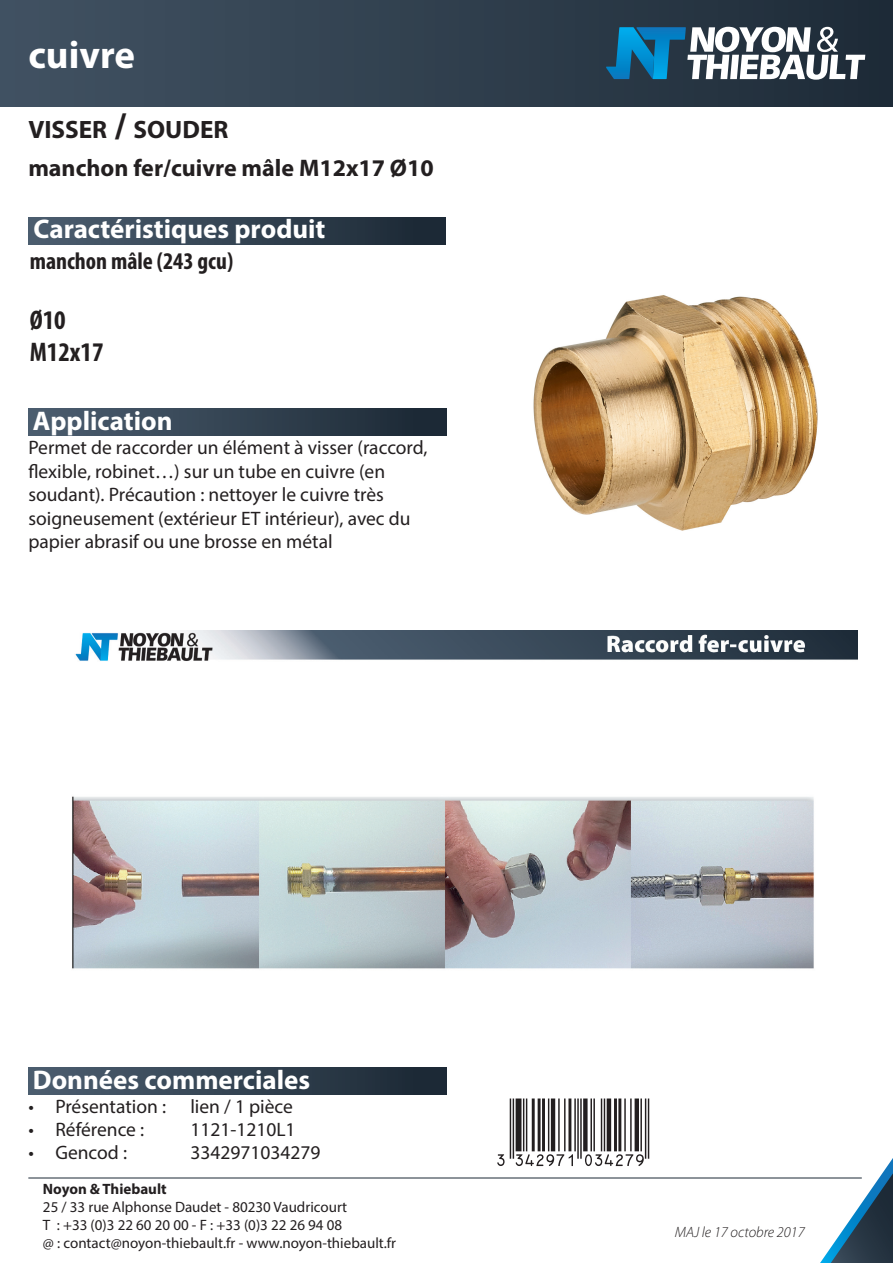
<style>
.page{position:relative;width:893px;height:1263px;background:#fff}
.page>*{position:absolute;margin:0;border:0;box-sizing:border-box;transform-origin:0 0}
.t1{font:700 39px "Myriad Pro";color:#fff}
.t2{font:700 27px "Myriad Pro";color:#fff}
.t3{font:700 condensed 27px "Myriad Pro";color:#231f20}
.t4{font:700 25.2px "Myriad Pro";color:#231f20}
.t5{font:700 24px "Myriad Pro";color:#231f20}
.t6{font:700 condensed 24px "Myriad Pro";color:#231f20}
.t7{font:19.5px/23.4px "Myriad Pro";color:#231f20}
.t8{font:15px/18px "Myriad Pro";color:#231f20}
.t9{font:italic 300 15px "Myriad Pro";color:#231f20}
.s1{font-size:36px}
.s2{font-weight:700}
</style>
<div class="page">
<hr style="left:28px;top:1177px;width:834px;height:1px;background:#1c2936">
<div style="left:28px;top:218px;width:417px;height:27px;background:linear-gradient(to right,#4c5e70,#1a2834)"></div>
<div style="left:0;top:0;width:893px;height:106px;background:linear-gradient(to right,#415262,#1e2b38)"></div>
<svg style="left:606px;top:27px;width:259px;height:53px"></svg>
<svg style="left:820px;top:1158px;width:73px;height:105px"></svg>
<img style="left:533px;top:295px;width:285px;height:236px">
<img style="left:72px;top:630px;width:785px;height:339px">
<div style="left:28px;top:408px;width:418px;height:27px;background:linear-gradient(to right,#4c5e70,#1b2834)"></div>
<div style="left:28px;top:1067px;width:418px;height:27px;background:linear-gradient(to right,#4c5e70,#1b2834)"></div>
<p class="t1" style="left:28px;top:30px;width:108px">cuivre</p>
<p class="t4" style="left:28px;top:113px;width:202px">VISSER <span class="s1">/</span> SOUDER</p>
<p class="t5" style="left:28px;top:153px;width:407px">manchon fer/cuivre mâle M12x17 Ø10</p>
<p class="t2" style="left:34px;top:212px;width:293px">Caractéristiques produit</p>
<p class="t6" style="left:30px;top:246px;width:205px">manchon mâle (243 gcu)</p>
<p class="t3" style="left:30px;top:303px;width:37px">Ø10</p>
<p class="t3" style="left:30px;top:335px;width:75px">M12x17</p>
<p class="t2" style="left:33px;top:403px;width:141px">Application</p>
<p class="t7" style="left:28px;top:436px;width:401px">Permet de raccorder un élément à visser (raccord, flexible, robinet…) sur un tube en cuivre (en soudant). Précaution : nettoyer le cuivre très soigneusement (extérieur ET intérieur), avec du papier abrasif ou une brosse en métal</p>
<p class="t2" style="left:33px;top:1062px;width:279px">Données commerciales</p>
<p class="t7" style="left:28px;top:1094px;width:266px">• Présentation : lien / 1 pièce</p>
<p class="t7" style="left:28px;top:1117px;width:117px">• Référence :</p>
<p class="t7" style="left:190px;top:1117px;width:107px">1121-1210L1</p>
<p class="t7" style="left:28px;top:1141px;width:100px">• Gencod :</p>
<p class="t7" style="left:190px;top:1141px;width:132px">3342971034279</p>
<p class="t8" style="left:43px;top:1180px;width:355px"><span class="s2">Noyon &amp; Thiebault<br></span>25 / 33 rue Alphonse Daudet - 80230 Vaudricourt<br>T : +33 (0)3 22 60 20 00 - F : +33 (0)3 22 26 94 08<br>@ : contact@noyon-thiebault.fr - www.noyon-thiebault.fr</p>
<p class="t9" style="left:675px;top:1223px;width:131px">MAJ le 17 octobre 2017</p>
</div>
